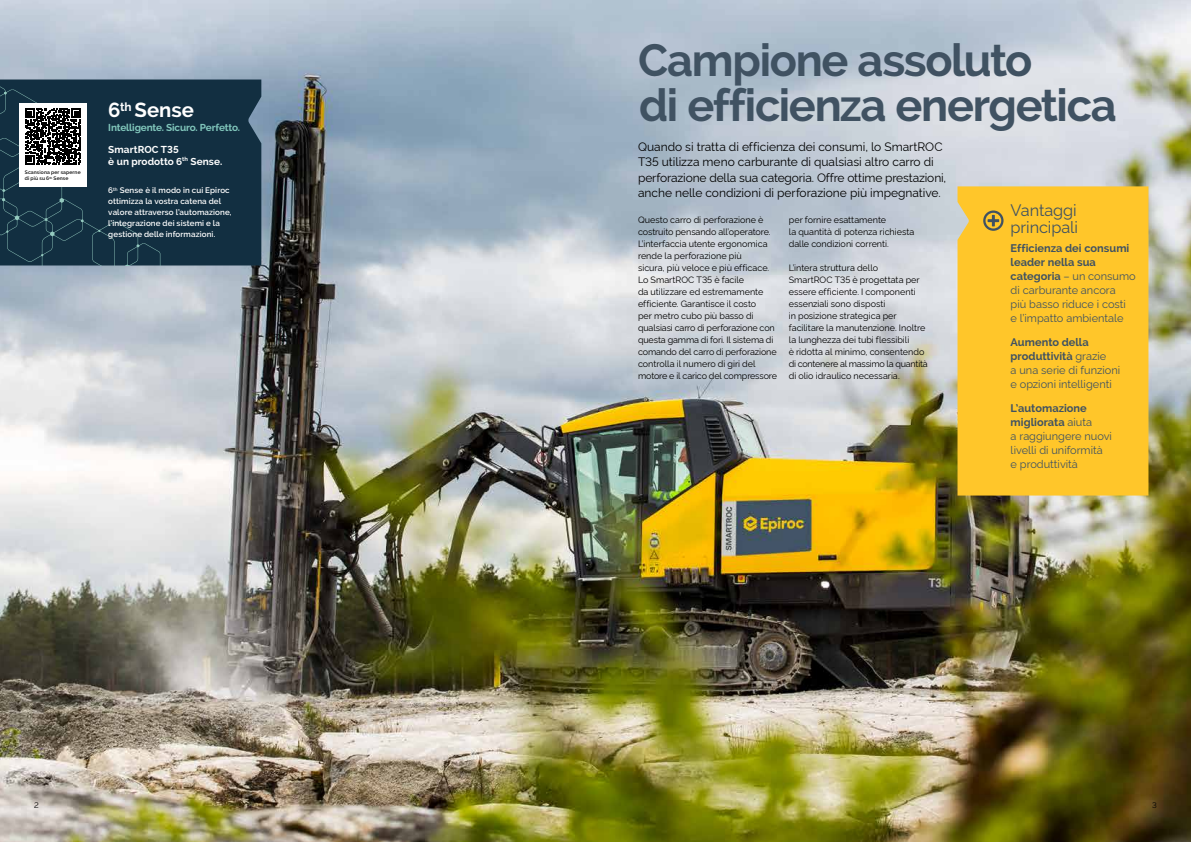
<style>
.page{position:relative;width:1191px;height:842px;background:#fff}
.page>*{position:absolute;margin:0;border:0;box-sizing:border-box;transform-origin:0 0}
.t1{font:700 45px/45px "Raleway";letter-spacing:-.03em;color:#405262}
.t2{font:700 20.3px "Raleway";color:#fff}
.t3{font:16.3px/17px "Rawline";letter-spacing:-.005em;color:#405262}
.t4{font:12px/15.5px "Rawline";letter-spacing:-.005em;color:#000}
.t5{font:11px/14px "Rawline";color:#405262}
.t6{font:700 11px/14px "Raleway";letter-spacing:.005em;color:#405262}
.t7{font:700 10px/12px "Raleway";letter-spacing:.005em;color:#fff}
.t8{font:700 10px "Raleway";letter-spacing:-.02em;color:#81c7bc}
.t9{font:9px/12px "Rawline";letter-spacing:-.005em;color:#000}
.t10{font:600 8px/11px "Raleway";letter-spacing:.015em;color:#fff}
.t11{font:8px "Rawline";color:#000}
.t12{font:600 5px/6.8px "Raleway";letter-spacing:.025em;color:#000}
.s1{font-family:"Raleway";font-weight:700}
.s2{font-family:"Rawline";font-weight:400}
</style>
<div class="page">
<img style="left:0;top:0;width:1191px;height:842px">
<div style="left:160px;top:80px;width:101px;height:185px;background:#122f41"></div>
<svg style="left:0;top:79px;width:160px;height:186px;background:#2e4654"></svg>
<div style="left:957px;top:186px;width:191px;height:309px;background:#ffc62a"></div>
<svg style="left:983px;top:210px;width:20px;height:21px"></svg>
<p class="t12" style="left:25px;top:168px;width:57px">Scansiona per saperne di più su 6<sup>th</sup> Sense</p>
<h2 class="t2" style="left:108px;top:99px;width:87px">6<sup>th</sup> Sense</h2>
<p class="t8" style="left:108px;top:122px;width:133px">Intelligente. Sicuro. Perfetto.</p>
<p class="t7" style="left:108px;top:143px;width:115px">SmartROC T35<br>è un prodotto 6<sup>th</sup> Sense.</p>
<p class="t10" style="left:108px;top:185px;width:125px">6<sup>th</sup> Sense è il modo in cui Epiroc ottimizza la vostra catena del valore attraverso l’automazione, l’integrazione dei sistemi e la gestione delle informazioni.</p>
<h1 class="t1" style="left:638px;top:38px;width:480px">Campione assoluto<br>di efficienza energetica</h1>
<h3 class="t4" style="left:638px;top:137px;width:310px">Quando si tratta di efficienza dei consumi, lo SmartROC T35 utilizza meno carburante di qualsiasi altro carro di perforazione della sua categoria. Offre ottime prestazioni, anche nelle condizioni di perforazione più impegnative.</h3>
<p class="t9" style="left:638px;top:213px;width:140px">Questo carro di perforazione è costruito pensando all’operatore.<br>L’interfaccia utente ergonomica rende la perforazione più<br>sicura, più veloce e più efficace.<br>Lo SmartROC T35 è facile<br>da utilizzare ed estremamente efficiente. Garantisce il costo<br>per metro cubo più basso di qualsiasi carro di perforazione con questa gamma di fori. Il sistema di comando del carro di perforazione controlla il numero di giri del motore e il carico del compressore</p>
<p class="t9" style="left:789px;top:213px;width:127px">per fornire esattamente<br>la quantità di potenza richiesta dalle condizioni correnti.</p>
<p class="t9" style="left:789px;top:261px;width:140px">L’intera struttura dello<br>SmartROC T35 è progettata per essere efficiente. I componenti essenziali sono disposti<br>in posizione strategica per facilitare la manutenzione. Inoltre la lunghezza dei tubi flessibili<br>è ridotta al minimo, consentendo di contenere al massimo la quantità di olio idraulico necessaria.</p>
<h3 class="t3" style="left:1010px;top:200px;width:69px">Vantaggi principali</h3>
<p class="t6" style="left:1010px;top:242px;width:120px">Efficienza dei consumi leader nella sua</p>
<p class="t5" style="left:1010px;top:268px;width:127px"><span class="s1">categoria</span> – un consumo di carburante ancora<br>più basso riduce i costi<br>e l’impatto ambientale</p>
<p class="t6" style="left:1010px;top:336px;width:97px">Aumento della produttività <span class="s2">grazie</span></p>
<p class="t5" style="left:1010px;top:362px;width:111px">a una serie di funzioni e opzioni intelligenti</p>
<p class="t6" style="left:1010px;top:401px;width:83px">L’automazione migliorata <span class="s2">aiuta</span></p>
<p class="t5" style="left:1010px;top:428px;width:103px">a raggiungere nuovi livelli di uniformità e produttività</p>
<p class="t11" style="left:34px;top:799px;width:6px">2</p>
<p class="t11" style="left:1152px;top:799px;width:6px">3</p>
</div>
